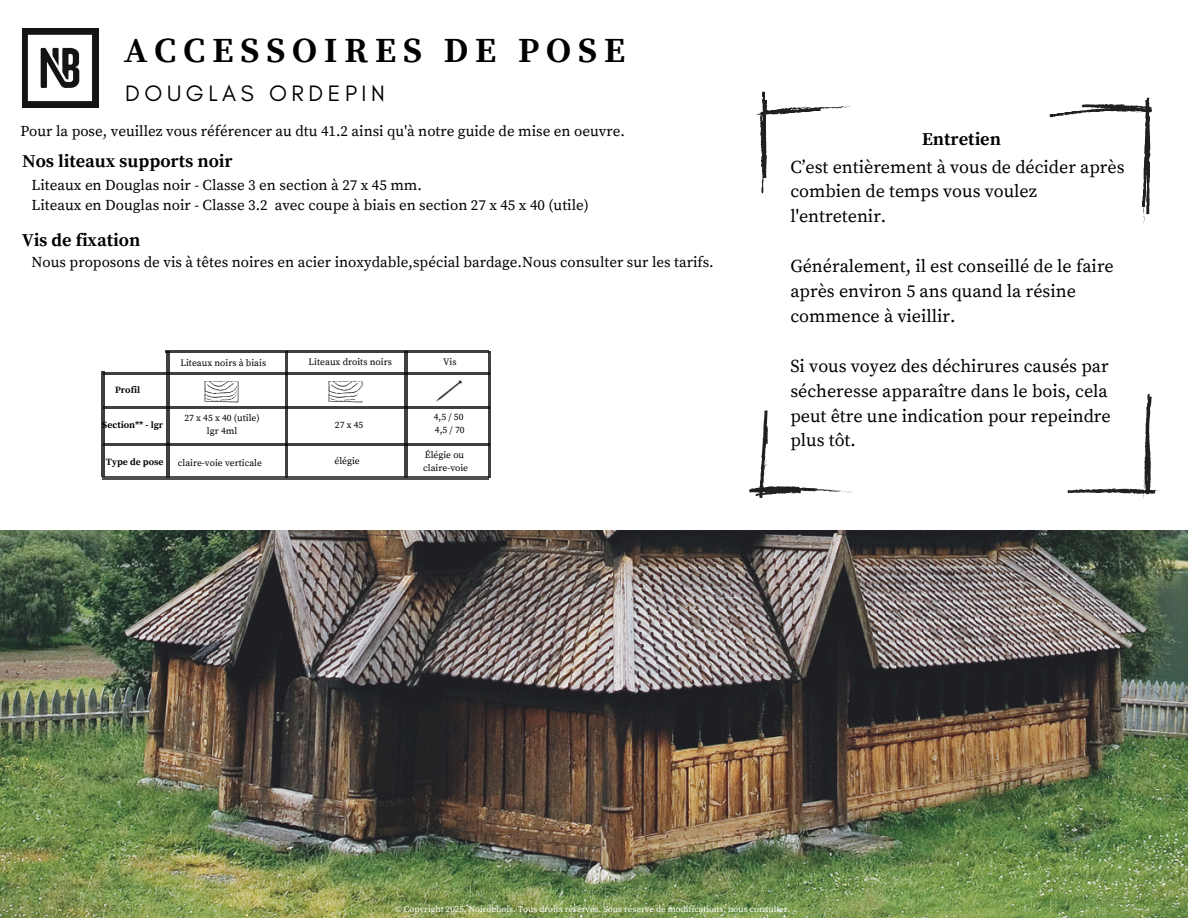
<style>
.page{position:relative;width:1188px;height:918px;background:#fff}
.page>*{position:absolute;margin:0;border:0;box-sizing:border-box;transform-origin:0 0}
.t1{font:700 35.25px "Source Serif Pro";letter-spacing:.2em;color:#000}
.t2{font:22.8px "Glacial Indifference";letter-spacing:.2em;color:#000}
.t3{font:18px/24.9px "Source Serif Pro";color:#000}
.t4{font:700 18px "Source Serif Pro";color:#000}
.t5{font:15px/20.2px "Source Serif Pro";color:#000}
.t6{font:9.6px "Source Serif Pro";color:#000}
.t7{font:700 9.6px "Source Serif Pro";color:#000}
.t8{font:9px "Source Serif Pro";color:#fff}
</style>
<div class="page">
<img style="left:0;top:530px;width:1188px;height:388px">
<img style="left:22px;top:28px;width:76px;height:80px">
<img style="left:204px;top:381px;width:35px;height:22px">
<hr style="left:167px;top:352px;width:3px;height:126px;background:#000">
<hr style="left:285px;top:352px;width:3px;height:126px;background:#000">
<hr style="left:405px;top:352px;width:3px;height:126px;background:#000">
<hr style="left:166px;top:351px;width:323px;height:2px;background:#000">
<hr style="left:103px;top:443px;width:386px;height:3px;background:#000">
<hr style="left:102px;top:371px;width:3px;height:106px;background:#000">
<hr style="left:102px;top:477px;width:387px;height:2px;background:#1a1814">
<img style="left:328px;top:381px;width:27px;height:22px">
<img style="left:436px;top:380px;width:26px;height:22px">
<hr style="left:488px;top:352px;width:3px;height:126px;background:#000">
<svg style="left:355px;top:381px;width:8px;height:22px"></svg>
<hr style="left:103px;top:372px;width:386px;height:3px;background:#000">
<svg style="left:749px;top:92px;width:410px;height:407px"></svg>
<hr style="left:103px;top:406px;width:386px;height:3px;background:#000">
<p class="t1" style="left:124px;top:30px;width:503px">ACCESSOIRES DE POSE</p>
<h5 class="t2" style="left:125px;top:79px;width:261px">DOUGLAS ORDEPIN</h5>
<p class="t5" style="left:20px;top:121px;width:606px">Pour la pose, veuillez vous référencer au dtu 41.2 ainsi qu'à notre guide de mise en oeuvre.</p>
<p class="t4" style="left:22px;top:150px;width:212px">Nos liteaux supports noir</p>
<h6 class="t5" style="left:32px;top:175px;width:559px">Liteaux en Douglas noir - Classe 3 en section à 27 x 45 mm.<br>Liteaux en Douglas noir - Classe 3.2 avec coupe à biais en section 27 x 45 x 40 (utile)</h6>
<p class="t4" style="left:22px;top:229px;width:120px">Vis de fixation</p>
<p class="t5" style="left:32px;top:252px;width:684px">Nous proposons de vis à têtes noires en acier inoxydable,spécial bardage.Nous consulter sur les tarifs.</p>
<h3 class="t7" style="left:115px;top:384px;width:26px">Profil</h3>
<h6 class="t6" style="left:180px;top:357px;width:87px">Liteaux noirs à biais</h6>
<p class="t6" style="left:309px;top:356px;width:85px">Liteaux droits noirs</p>
<p class="t6" style="left:184px;top:413px;width:77px">27 x 45 x 40 (utile)</p>
<p class="t6" style="left:207px;top:426px;width:32px">lgr 4ml</p>
<h1 class="t7" style="left:102px;top:419px;width:62px">Section** - lgr</h1>
<h2 class="t7" style="left:106px;top:456px;width:59px">Type de pose</h2>
<h3 class="t6" style="left:178px;top:457px;width:86px">claire-voie verticale</h3>
<h5 class="t6" style="left:335px;top:455px;width:27px">élégie</h5>
<p class="t6" style="left:335px;top:419px;width:30px">27 x 45</p>
<h5 class="t6" style="left:443px;top:356px;width:15px">Vis</h5>
<p class="t6" style="left:434px;top:412px;width:31px">4,5 / 50</p>
<p class="t6" style="left:435px;top:425px;width:31px">4,5 / 70</p>
<p class="t6" style="left:425px;top:450px;width:41px">Élégie ou</p>
<p class="t6" style="left:423px;top:463px;width:46px">claire-voie</p>
<p class="t4" style="left:922px;top:128px;width:80px">Entretien</p>
<p class="t3" style="left:790px;top:155px;width:336px">C’est entièrement à vous de décider après combien de temps vous voulez l'entretenir.</p>
<p class="t3" style="left:790px;top:254px;width:325px">Généralement, il est conseillé de le faire après environ 5 ans quand la résine commence à vieillir.</p>
<h6 class="t3" style="left:790px;top:354px;width:322px">Si vous voyez des déchirures causés par sécheresse apparaître dans le bois, cela peut être une indication pour repeindre plus tôt.</h6>
<p class="t8" style="left:395px;top:903px;width:397px">© Copyright 2025, Noirdebois. Tous droits réservés. Sous réserve de modifications, nous consulter.</p>
</div>
